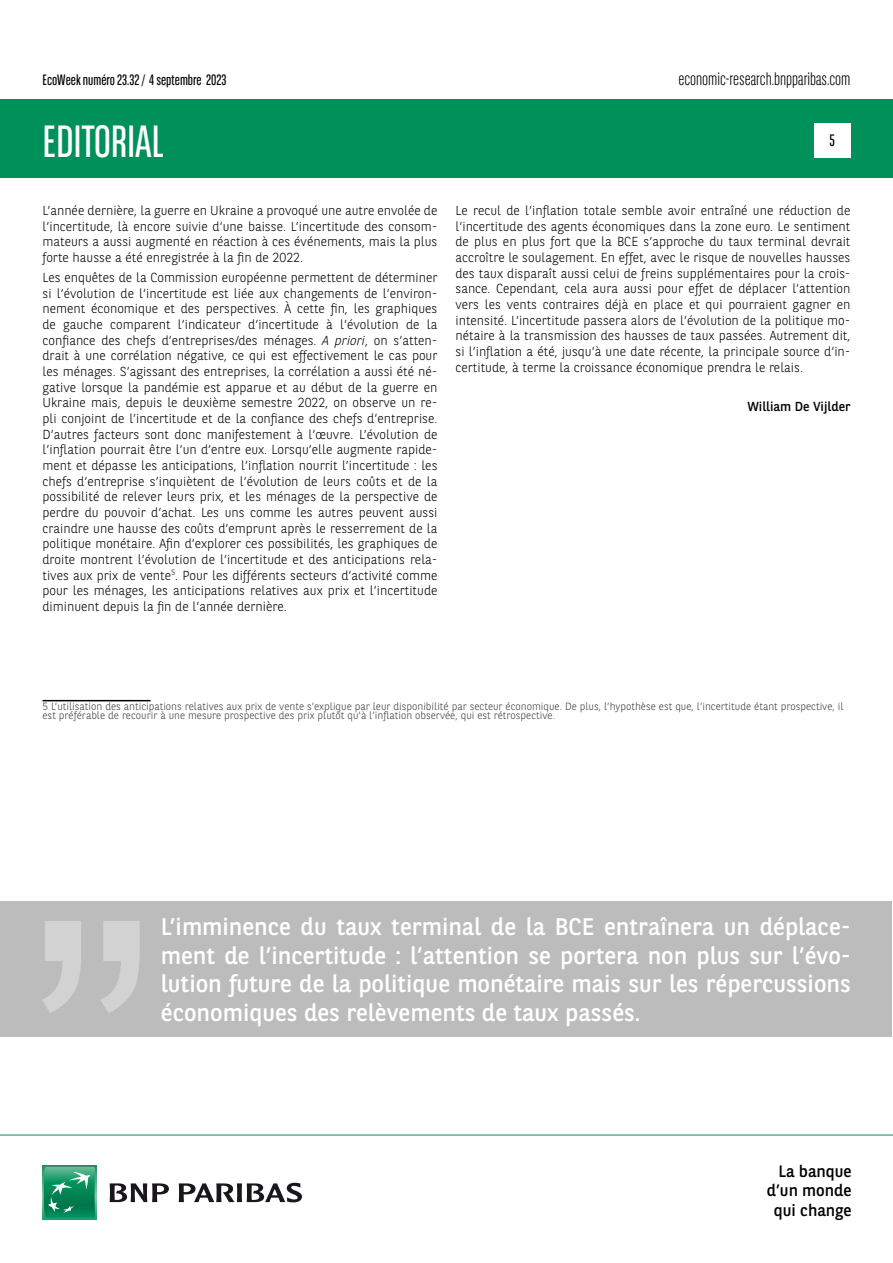
<style>
.page{position:relative;width:893px;height:1263px;background:#fff}
.page>*{position:absolute;margin:0;border:0;box-sizing:border-box;transform-origin:0 0}
.t1{font:45px "BNPP Sans Condensed";color:#fff}
.t2{font:24px/28.8px "BNPP Sans";color:#fff;text-align:justify}
.t3{font:300 18px "BNPP Sans Condensed";color:#000}
.t4{font:16.5px/19.8px "BNPP Sans";color:#000;text-align:right}
.t5{font:16.5px "BNPP Sans Condensed";color:#000}
.t6{font:15px "BNPP Sans Condensed";color:#000}
.t7{font:300 13.05px/15.6px "BNPP Sans";color:#000;text-align:justify}
.t8{font:13.05px "BNPP Sans";color:#000}
.t9{font:300 10.5px/9px "BNPP Sans";color:#3c3c3b}
.s1{font-style:italic}
</style>
<div class="page">
<div style="left:1px;top:99px;width:892px;height:78px;background:#00915b"></div>
<svg style="left:43px;top:1166px;width:53px;height:53px"></svg>
<svg style="left:44px;top:1167px;width:51px;height:51px"></svg>
<svg style="left:110px;top:1183px;width:59px;height:19px"></svg>
<svg style="left:179px;top:1183px;width:123px;height:19px"></svg>
<hr style="left:0;top:1135px;width:893px;height:1px;background:#00915b">
<div style="left:814px;top:123px;width:36px;height:34px;background:#fff"></div>
<hr style="left:43px;top:700px;width:108px;height:1px;background:#000">
<div style="left:0;top:901px;width:891px;height:135px;background:#bcbcbc"></div>
<svg style="left:42px;top:921px;width:98px;height:92px"></svg>
<p class="t6" style="left:43px;top:70px;width:185px">EcoWeek numéro 23.32 / 4 septembre 2023</p>
<h3 class="t3" style="left:678px;top:67px;width:174px">economic-research.bnpparibas.com</h3>
<h1 class="t1" style="left:43px;top:113px;width:123px">EDITORIAL</h1>
<p class="t5" style="left:829px;top:130px;width:7px">5</p>
<p class="t7" style="left:43px;top:202px;width:396px">L’année dernière, la guerre en Ukraine a provoqué une autre envolée de l’incertitude, là encore suivie d’une baisse. L’incertitude des consom&shy;mateurs a aussi augmenté en réaction à ces événements, mais la plus forte hausse a été enregistrée à la fin de 2022.</p>
<p class="t7" style="left:43px;top:269px;width:396px">Les enquêtes de la Commission européenne permettent de déterminer si l’évolution de l’incertitude est liée aux changements de l’environ&shy;nement économique et des perspectives. À cette fin, les graphiques de gauche comparent l’indicateur d’incertitude à l’évolution de la confiance des chefs d’entreprises/des ménages. <span class="s1">A priori</span>, on s’atten&shy;drait à une corrélation négative, ce qui est effectivement le cas pour les ménages. S’agissant des entreprises, la corrélation a aussi été né&shy;gative lorsque la pandémie est apparue et au début de la guerre en Ukraine mais, depuis le deuxième semestre 2022, on observe un re&shy;pli conjoint de l’incertitude et de la confiance des chefs d’entreprise.<br>D’autres facteurs sont donc manifestement à l’œuvre. L’évolution de l’inflation pourrait être l’un d’entre eux. Lorsqu’elle augmente rapide&shy;ment et dépasse les anticipations, l’inflation nourrit l’incertitude : les chefs d’entreprise s’inquiètent de l’évolution de leurs coûts et de la possibilité de relever leurs prix, et les ménages de la perspective de perdre du pouvoir d’achat. Les uns comme les autres peuvent aussi craindre une hausse des coûts d’emprunt après le resserrement de la politique monétaire. Afin d’explorer ces possibilités, les graphiques de droite montrent l’évolution de l’incertitude et des anticipations rela&shy;tives aux prix de vente<sup>5</sup>. Pour les différents secteurs d’activité comme pour les ménages, les anticipations relatives aux prix et l’incertitude diminuent depuis la fin de l’année dernière.</p>
<p class="t7" style="left:455px;top:202px;width:396px">Le recul de l’inflation totale semble avoir entraîné une réduction de l’incertitude des agents économiques dans la zone euro. Le sentiment de plus en plus fort que la BCE s’approche du taux terminal devrait accroître le soulagement. En effet, avec le risque de nouvelles hausses des taux disparaît aussi celui de freins supplémentaires pour la crois&shy;sance. Cependant, cela aura aussi pour effet de déplacer l’attention vers les vents contraires déjà en place et qui pourraient gagner en intensité. L’incertitude passera alors de l’évolution de la politique mo&shy;nétaire à la transmission des hausses de taux passées. Autrement dit, si l’inflation a été, jusqu’à une date récente, la principale source d’in&shy;certitude, à terme la croissance économique prendra le relais.</p>
<p class="t8" style="left:747px;top:398px;width:105px">William De Vijlder</p>
<p class="t9" style="left:43px;top:701px;width:803px">5 L’utilisation des anticipations relatives aux prix de vente s’explique par leur disponibilité par secteur économique. De plus, l’hypothèse est que, l’incertitude étant prospective, il est préférable de recourir à une mesure prospective des prix plutôt qu’à l’inflation observée, qui est rétrospective.</p>
<p class="t2" style="left:161px;top:911px;width:691px">L’imminence du taux terminal de la BCE entraînera un déplace&shy;ment de l’incertitude : l’attention se portera non plus sur l’évo&shy;lution future de la politique monétaire mais sur les répercussions économiques des relèvements de taux passés.</p>
<p class="t4" style="left:767px;top:1160px;width:86px">La banque d’un monde qui change</p>
</div>
